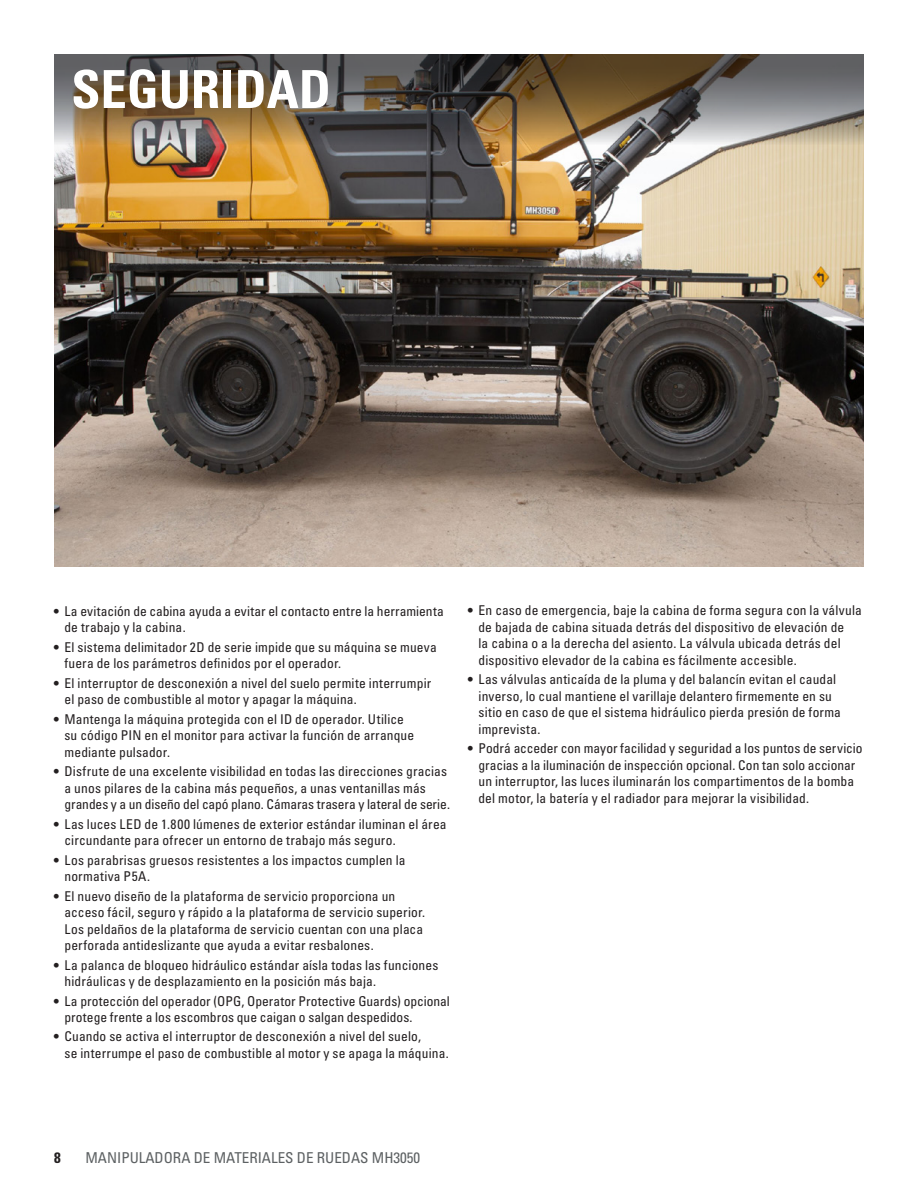
<style>
.page{position:relative;width:918px;height:1188px;background:#fff}
.page>*{position:absolute;margin:0;border:0;box-sizing:border-box;transform-origin:0 0}
.t1{font:52.5px "Univers LTCYR 67 Bold Cond";color:#fff}
.t2{font:condensed 15px "Univers LTCYR 57";color:#5d6163}
.t3{font:15px "Univers LTCYR 67 Bold Cond";color:#231f20}
.t4{font:condensed 13.5px/16.5px "Univers LTCYR 57";letter-spacing:.01em;color:#231f20}
</style>
<div class="page">
<img style="left:54px;top:286px;width:810px;height:281px">
<img style="left:54px;top:54px;width:810px;height:232px">
<h1 class="t1" style="left:71px;top:57px;width:261px">SEGURIDAD</h1>
<p class="t4" style="left:65px;top:602px;width:381px;text-indent:-11px">• La evitación de cabina ayuda a evitar el contacto entre la herramienta de trabajo y la cabina.</p>
<p class="t4" style="left:65px;top:638px;width:374px;text-indent:-11px">• El sistema delimitador 2D de serie impide que su máquina se mueva fuera de los parámetros definidos por el operador.</p>
<p class="t4" style="left:65px;top:674px;width:368px;text-indent:-11px">• El interruptor de desconexión a nivel del suelo permite interrumpir el paso de combustible al motor y apagar la máquina.</p>
<p class="t4" style="left:65px;top:710px;width:351px;text-indent:-11px">• Mantenga la máquina protegida con el ID de operador. Utilice su código PIN en el monitor para activar la función de arranque mediante pulsador.</p>
<p class="t4" style="left:65px;top:763px;width:387px;text-indent:-11px">• Disfrute de una excelente visibilidad en todas las direcciones gracias a unos pilares de la cabina más pequeños, a unas ventanillas más grandes y a un diseño del capó plano. Cámaras trasera y lateral de serie.</p>
<p class="t4" style="left:65px;top:815px;width:384px;text-indent:-11px">• Las luces LED de 1.800 lúmenes de exterior estándar iluminan el área circundante para ofrecer un entorno de trabajo más seguro.</p>
<p class="t4" style="left:65px;top:851px;width:343px;text-indent:-11px">• Los parabrisas gruesos resistentes a los impactos cumplen la normativa P5A.</p>
<p class="t4" style="left:65px;top:887px;width:362px;text-indent:-11px">• El nuevo diseño de la plataforma de servicio proporciona un acceso fácil, seguro y rápido a la plataforma de servicio superior.<br>Los peldaños de la plataforma de servicio cuentan con una placa perforada antideslizante que ayuda a evitar resbalones.</p>
<p class="t4" style="left:65px;top:956px;width:375px;text-indent:-11px">• La palanca de bloqueo hidráulico estándar aísla todas las funciones hidráulicas y de desplazamiento en la posición más baja.</p>
<p class="t4" style="left:65px;top:992px;width:387px;text-indent:-11px">• La protección del operador (OPG, Operator Protective Guards) opcional protege frente a los escombros que caigan o salgan despedidos.</p>
<p class="t4" style="left:65px;top:1028px;width:386px;text-indent:-11px">• Cuando se activa el interruptor de desconexión a nivel del suelo,<br>se interrumpe el paso de combustible al motor y se apaga la máquina.</p>
<p class="t4" style="left:479px;top:602px;width:385px;text-indent:-11px">• En caso de emergencia, baje la cabina de forma segura con la válvula de bajada de cabina situada detrás del dispositivo de elevación de<br>la cabina o a la derecha del asiento. La válvula ubicada detrás del dispositivo elevador de la cabina es fácilmente accesible.</p>
<p class="t4" style="left:479px;top:671px;width:364px;text-indent:-11px">• Las válvulas anticaída de la pluma y del balancín evitan el caudal inverso, lo cual mantiene el varillaje delantero firmemente en su sitio en caso de que el sistema hidráulico pierda presión de forma imprevista.</p>
<p class="t4" style="left:479px;top:740px;width:386px;text-indent:-11px">• Podrá acceder con mayor facilidad y seguridad a los puntos de servicio gracias a la iluminación de inspección opcional. Con tan solo accionar un interruptor, las luces iluminarán los compartimentos de la bomba del motor, la batería y el radiador para mejorar la visibilidad.</p>
<p class="t3" style="left:54px;top:1148px;width:8px">8</p>
<p class="t2" style="left:86px;top:1148px;width:336px">MANIPULADORA DE MATERIALES DE RUEDAS MH3050</p>
</div>
